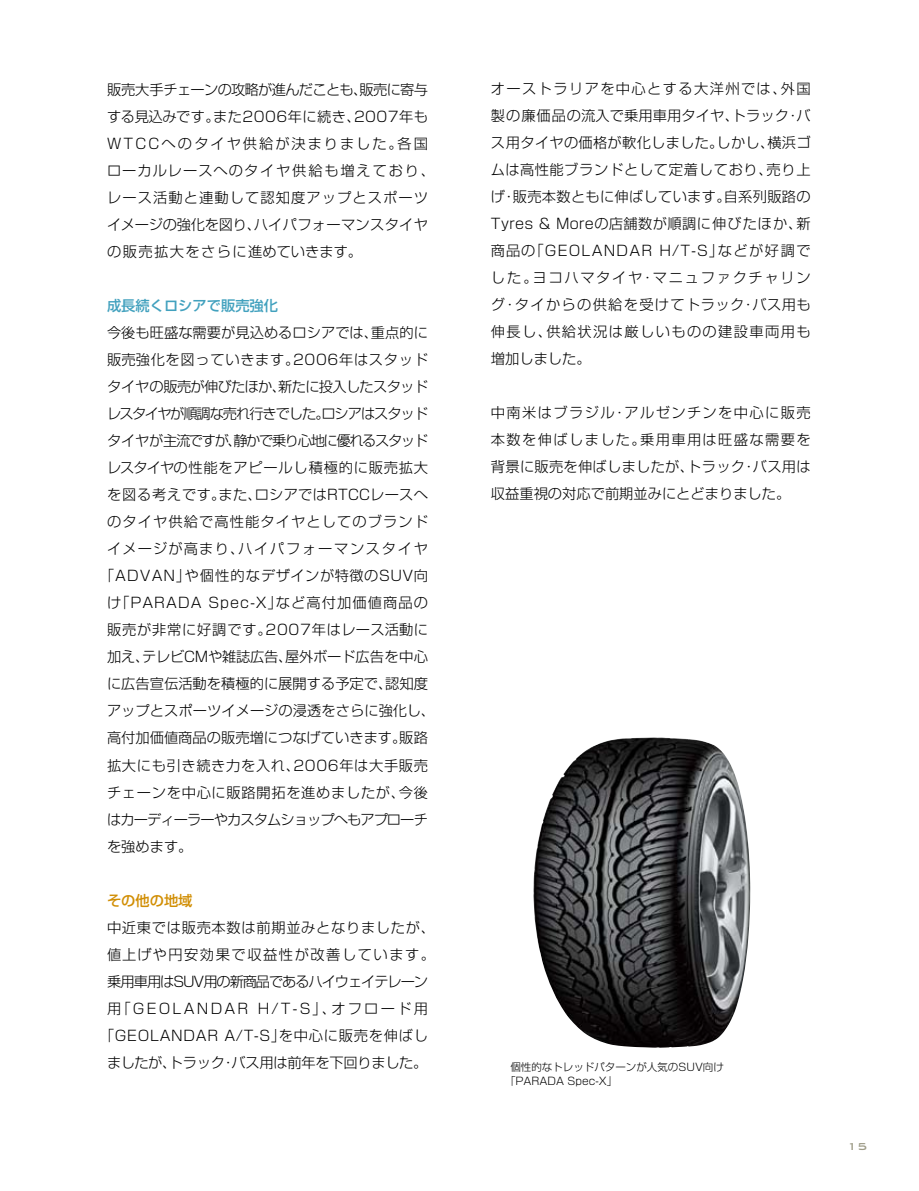
<style>
.page{position:relative;width:919px;height:1191px;background:#fff}
.page>*{position:absolute;margin:0;border:0;box-sizing:border-box;transform-origin:0 0}
.t1{font:14.25px/27px "Shin Go Pro Light 90 pv RKSJ H";letter-spacing:.03em;color:#000;text-align:justify}
.t2{font:14.25px/27px "Shin Go Pro Light 90 pv RKSJ H";letter-spacing:.05em;color:#000;text-align:center}
.t3{font:14.25px "Shin Go Pro Light 90 pv RKSJ H";color:#000}
.t4{font:14.25px "Shin Go Pro Light 90 pv RKSJ H";letter-spacing:.075em;color:#000}
.t5{font:14.25px "Shin Go Pro Light 90 pv RKSJ H";letter-spacing:.055em;color:#000}
.t6{font:14.25px "Shin Go Pro Light 90 pv RKSJ H";letter-spacing:-.075em;color:#000}
.t7{font:14.25px "Shin Go Pro Light 90 pv RKSJ H";letter-spacing:-.095em;color:#000}
.t8{font:14.25px "Shin Go Pro Light 90 pv RKSJ H";letter-spacing:-.05em;color:#000}
.t9{font:14.25px "Shin Go Pro Light 90 pv RKSJ H";letter-spacing:-.015em;color:#000}
.t10{font:14.25px "Shin Go Pro Light 90 pv RKSJ H";letter-spacing:-.065em;color:#000}
.t11{font:14.25px "Shin Go Pro Light 90 pv RKSJ H";letter-spacing:.005em;color:#000}
.t12{font:14.25px "Shin Go Pro Light 90 pv RKSJ H";letter-spacing:.12em;color:#000}
.t13{font:14.25px "Shin Go Pro Medium 90 pv RKSJ H";color:#42a1be}
.t14{font:14.25px "Shin Go Pro Medium 90 pv RKSJ H";color:#d18e04}
.t15{font:500 13.5px "Bank Gothic";color:#9f9d89}
.t16{font:10.5px/13.5px "Shin Go Pro Light 90 pv RKSJ H";color:#000}
</style>
<div class="page">
<svg style="left:533px;top:737px;width:218px;height:311px;background:#5b5b5d"></svg>
<p class="t1" style="left:107px;top:75px;width:329px;text-align:left">販売大手チェーンの攻略が進んだことも、販売に寄与する見込みです。また2006年に続き、2007年も<br>WTCCへのタイヤ供給が決まりました。各国ローカルレースへのタイヤ供給も増えており、レース活動と連動して認知度アップとスポーツイメージの強化を図り、ハイパフォーマンスタイヤの販売拡大をさらに進めていきます。</p>
<p class="t13" style="left:107px;top:294px;width:172px">成長続くロシアで販売強化</p>
<p class="t3" style="left:107px;top:321px;width:322px">今後も旺盛な需要が見込めるロシアでは、重点的に</p>
<p class="t2" style="left:107px;top:345px;width:322px">販売強化を図っていきます。2006年はスタッド</p>
<p class="t8" style="left:107px;top:375px;width:322px">タイヤの販売が伸びたほか、新たに投入したスタッド</p>
<p class="t6" style="left:107px;top:402px;width:322px">レスタイヤが順調な売れ行きでした。ロシアはスタッド</p>
<p class="t7" style="left:107px;top:429px;width:322px">タイヤが主流ですが、静かで乗り心地に優れるスタッド</p>
<p class="t5" style="left:107px;top:456px;width:322px">レスタイヤの性能をアピールし積極的に販売拡大</p>
<p class="t1" style="left:107px;top:480px;width:322px">を図る考えです。また、ロシアではRTCCレースへ</p>
<p class="t4" style="left:107px;top:510px;width:322px">のタイヤ供給で高性能タイヤとしてのブランド</p>
<p class="t12" style="left:107px;top:537px;width:322px">イメージが高まり、ハイパフォーマンスタイヤ</p>
<p class="t1" style="left:100px;top:561px;width:330px">「ADVAN」や個性的なデザインが特徴のSUV向</p>
<p class="t4" style="left:107px;top:591px;width:322px">け「PARADA Spec-X」など高付加価値商品の</p>
<p class="t5" style="left:107px;top:618px;width:322px">販売が非常に好調です。2007年はレース活動に</p>
<p class="t9" style="left:107px;top:645px;width:322px">加え、テレビCMや雑誌広告、屋外ボード広告を中心</p>
<p class="t3" style="left:107px;top:672px;width:322px">に広告宣伝活動を積極的に展開する予定で、認知度</p>
<p class="t11" style="left:107px;top:699px;width:329px">アップとスポーツイメージの浸透をさらに強化し、</p>
<p class="t3" style="left:107px;top:726px;width:322px">高付加価値商品の販売増につなげていきます。販路</p>
<p class="t1" style="left:107px;top:750px;width:322px">拡大にも引き続き力を入れ、2006年は大手販売</p>
<p class="t2" style="left:107px;top:777px;width:322px">チェーンを中心に販路開拓を進めましたが、今後</p>
<p class="t10" style="left:107px;top:807px;width:322px">はカーディーラーやカスタムショップへもアプローチ</p>
<p class="t1" style="left:107px;top:831px;width:87px">を強めます。</p>
<p class="t14" style="left:107px;top:888px;width:87px">その他の地域</p>
<p class="t2" style="left:100px;top:912px;width:337px">中近東では販売本数は前期並みとなりましたが、値上げや円安効果で収益性が改善しています。乗用車用はSUV用の新商品であるハイウェイテレーン用「GEOLANDAR H/T-S」、オフロード用「GEOLANDAR A/T-S」を中心に販売を伸ばしましたが、トラック・バス用は前年を下回りました。</p>
<p class="t1" style="left:491px;top:73px;width:321px">オーストラリアを中心とする大洋州では、外国製の廉価品の流入で乗用車用タイヤ、トラック・バス用タイヤの価格が軟化しました。しかし、横浜ゴムは高性能ブランドとして定着しており、売り上げ・販売本数ともに伸ばしています。自系列販路のTyres &amp; Moreの店舗数が順調に伸びたほか、新商品の「GEOLANDAR H/T-S」などが好調でした。ヨコハマタイヤ・マニュファクチャリング・タイからの供給を受けてトラック・バス用も伸長し、供給状況は厳しいものの建設車両用も増加しました。</p>
<p class="t1" style="left:491px;top:397px;width:321px">中南米はブラジル・アルゼンチンを中心に販売本数を伸ばしました。乗用車用は旺盛な需要を背景に販売を伸ばしましたが、トラック・バス用は収益重視の対応で前期並みにとどまりました。</p>
<p class="t16" style="left:505px;top:1059px;width:220px;text-indent:5px">個性的なトレッドパターンが人気のSUV向け「PARADA Spec-X」</p>
<p class="t15" style="left:846px;top:1139px;width:22px">15</p>
</div>
